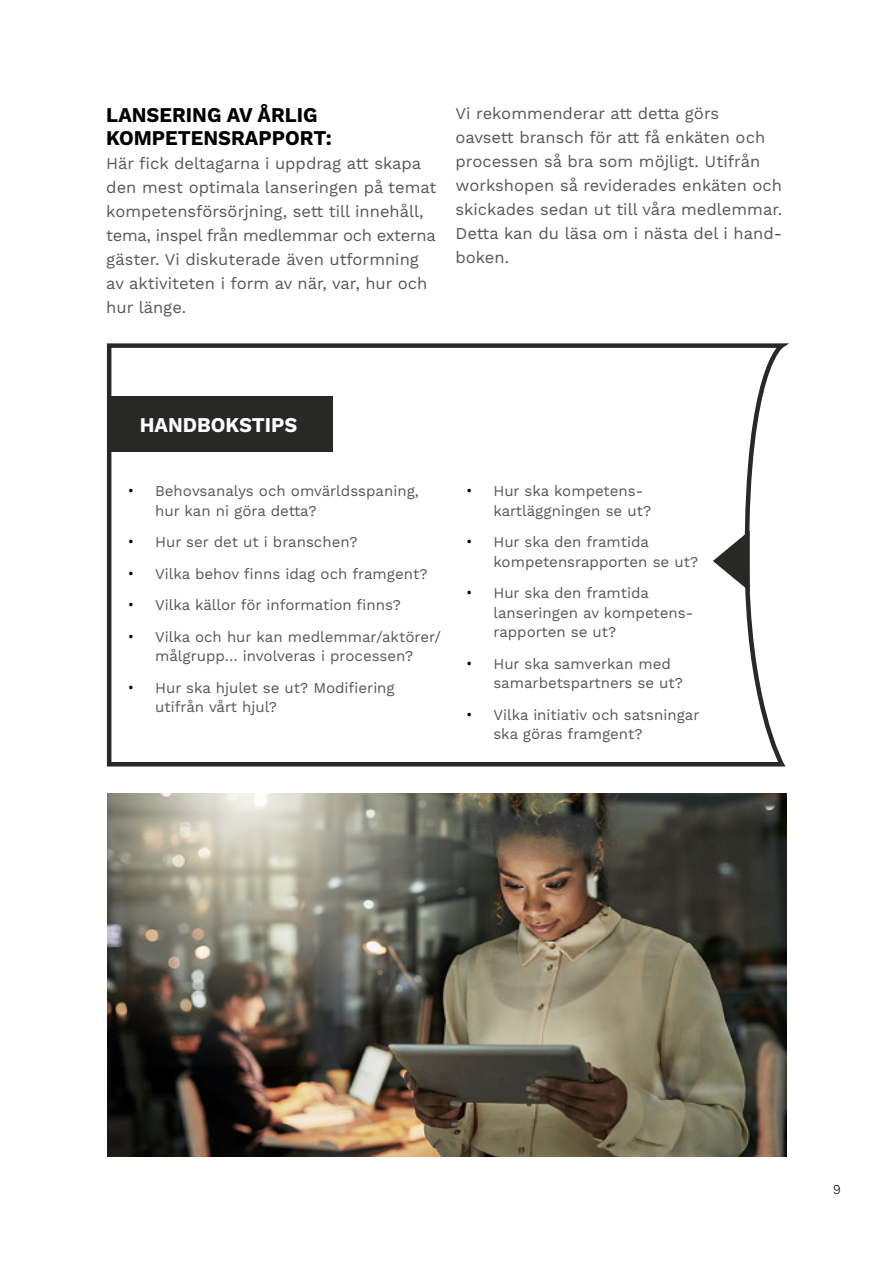
<style>
.page{position:relative;width:893px;height:1263px;background:#fff}
.page>*{position:absolute;margin:0;border:0;box-sizing:border-box;transform-origin:0 0}
.t1{font:700 21px/22.6px "Work Sans";color:#000;scale:.95 1}
.t2{font:700 21px "Work Sans";color:#fff;scale:.95 1}
.t3{font:16.5px/24px "Work Sans";color:#575756}
.t4{font:15px/19.5px "Work Sans";color:#575756}
.t5{font:300 13.5px "Work Sans";color:#000;scale:.95 1}
.s1{font-family:"Open Sans";color:#000}
</style>
<div class="page">
<svg style="left:106px;top:343px;width:680px;height:424px"></svg>
<svg style="left:713px;top:530px;width:37px;height:61px"></svg>
<div style="left:107px;top:396px;width:225px;height:56px;background:#282827"></div>
<img style="left:107px;top:793px;width:679px;height:364px">
<h1 class="t1" style="left:106px;top:105px;width:239px">LANSERING AV ÅRLIG<br>KOMPETENSRAPPORT:</h1>
<p class="t3" style="left:106px;top:152px;width:332px">Här fick deltagarna i uppdrag att skapa den mest optimala lanseringen på temat kompetensförsörjning, sett till innehåll, tema, inspel från medlemmar och externa gäster. Vi diskuterade även utformning av aktiviteten i form av när, var, hur och hur länge.</p>
<p class="t3" style="left:455px;top:102px;width:328px">Vi rekommenderar att detta görs<br>oavsett bransch för att få enkäten och processen så bra som möjligt. Utifrån workshopen så reviderades enkäten och skickades sedan ut till våra medlemmar.<br>Detta kan du läsa om i nästa del i hand&shy;boken.</p>
<h1 class="t2" style="left:140px;top:412px;width:167px">HANDBOKSTIPS</h1>
<p class="t4" style="left:155px;top:482px;width:265px;text-indent:-27px"><span class="s1">•</span> Behovsanalys och omvärldsspaning, hur kan ni göra detta?</p>
<p class="t4" style="left:128px;top:533px;width:231px"><span class="s1">•</span> Hur ser det ut i branschen?</p>
<p class="t4" style="left:128px;top:564px;width:301px"><span class="s1">•</span> Vilka behov finns idag och framgent?</p>
<p class="t4" style="left:128px;top:596px;width:274px"><span class="s1">•</span> Vilka källor för information finns?</p>
<p class="t4" style="left:128px;top:627px;width:314px;text-align:center"><span class="s1">•</span> Vilka och hur kan medlemmar/aktörer/ målgrupp… involveras i processen?</p>
<p class="t4" style="left:155px;top:678px;width:241px;text-indent:-27px"><span class="s1">•</span> Hur ska hjulet se ut? Modifiering utifrån vårt hjul?</p>
<p class="t4" style="left:493px;top:482px;width:159px;text-indent:-27px"><span class="s1">•</span> Hur ska kompetens&shy;kartläggningen se ut?</p>
<p class="t4" style="left:493px;top:533px;width:206px;text-indent:-27px"><span class="s1">•</span> Hur ska den framtida kompetensrapporten se ut?</p>
<p class="t4" style="left:493px;top:584px;width:201px;text-indent:-27px"><span class="s1">•</span> Hur ska den framtida lanseringen av kompetens&shy;rapporten se ut?</p>
<p class="t4" style="left:493px;top:654px;width:191px;text-indent:-27px"><span class="s1">•</span> Hur ska samverkan med samarbetspartners se ut?</p>
<p class="t4" style="left:493px;top:705px;width:208px;text-indent:-27px"><span class="s1">•</span> Vilka initiativ och satsningar ska göras framgent?</p>
<p class="t5" style="left:833px;top:1181px;width:10px">9</p>
</div>
